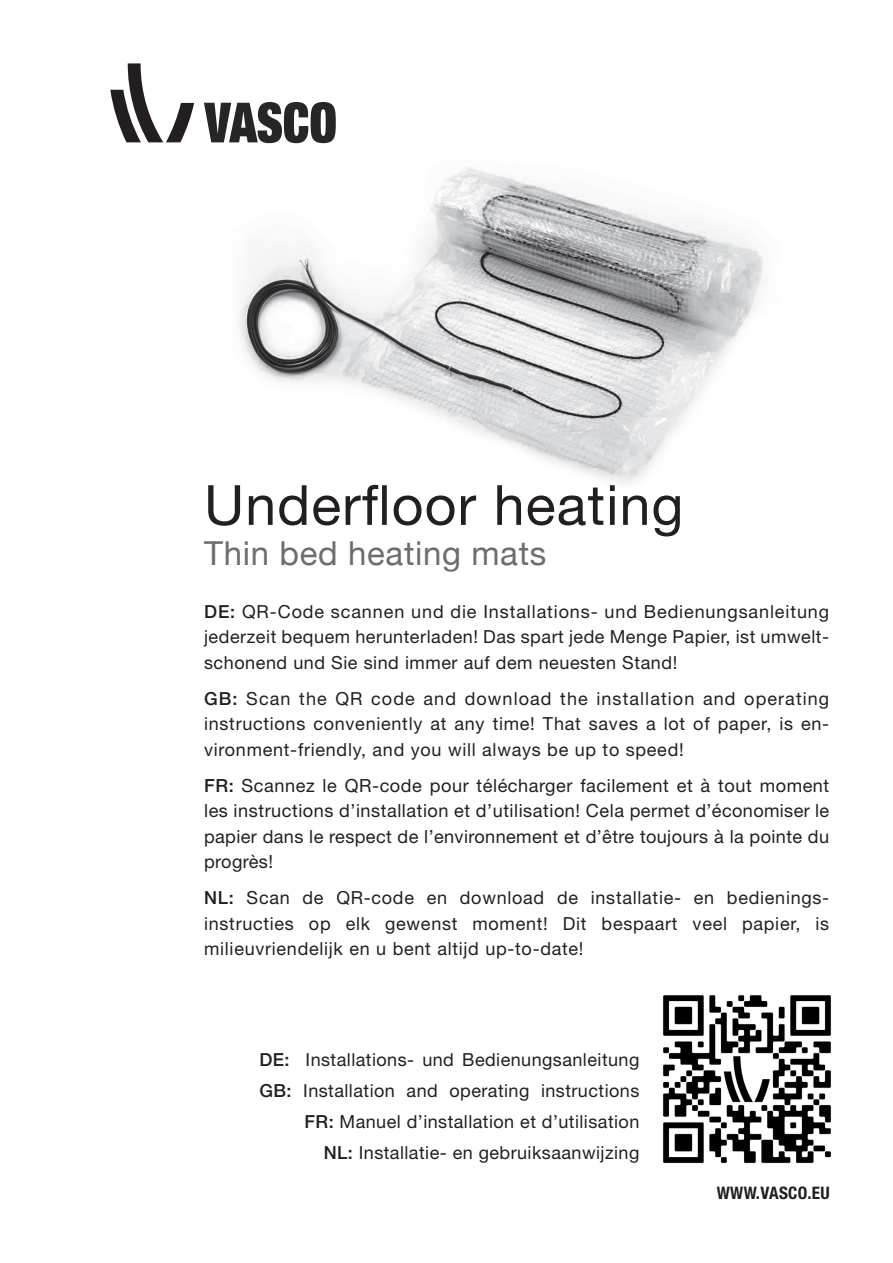
<style>
.page{position:relative;width:893px;height:1263px;background:#fff}
.page>*{position:absolute;margin:0;border:0;box-sizing:border-box;transform-origin:0 0}
.t1{font:55.5px "Helvetica Neue";letter-spacing:.02em;color:#231f20}
.t2{font:33px "Helvetica Neue";letter-spacing:.02em;color:#6c6d70}
.t3{font:18.15px/25.5px "Helvetica Neue LT Std";letter-spacing:.02em;color:#231f20;text-align:justify}
.t4{font:18px/25.5px "Helvetica Neue LT Std";letter-spacing:.025em;color:#231f20;text-align:justify}
.t5{font:700 condensed 17.25px "Helvetica Neue LT Std";letter-spacing:.02em;color:#231f20}
.s1{font-weight:500}
</style>
<div class="page">
<img style="left:663px;top:995px;width:168px;height:169px">
<img style="left:239px;top:143px;width:525px;height:341px">
<svg style="left:110px;top:63px;width:84px;height:79px"></svg>
<svg style="left:204px;top:102px;width:132px;height:41px"></svg>
<h1 class="t1" style="left:204px;top:465px;width:481px">Underfloor heating</h1>
<h2 class="t2" style="left:204px;top:530px;width:344px">Thin bed heating mats</h2>
<p class="t4" style="left:204px;top:598px;width:627px"><span class="s1">DE:</span> QR-Code scannen und die Installations- und Bedienungsanleitung jederzeit bequem herunterladen! Das spart jede Menge Papier, ist umwelt&shy;schonend und Sie sind immer auf dem neuesten Stand!</p>
<p class="t4" style="left:204px;top:685px;width:627px"><span class="s1">GB:</span> Scan the QR code and download the installation and operating instructions conveniently at any time! That saves a lot of paper, is en&shy;vironment-friendly, and you will always be up to speed!</p>
<p class="t3" style="left:204px;top:772px;width:627px"><span class="s1">FR:</span> Scannez le QR-code pour télécharger facilement et à tout moment les instructions d’installation et d’utilisation! Cela permet d’économiser le papier dans le respect de l’environnement et d’être toujours à la pointe du progrès!</p>
<p class="t4" style="left:204px;top:885px;width:627px"><span class="s1">NL:</span> Scan de QR-code en download de installatie- en bedienings&shy;instructies op elk gewenst moment! Dit bespaart veel papier, is milieuvriendelijk en u bent altijd up-to-date!</p>
<p class="t4" style="left:259px;top:1044px;width:381px;line-height:31px;text-align:right"><span class="s1">DE:</span> Installations- und Bedienungsanleitung <span class="s1">GB:</span> Installation and operating instructions <span class="s1">FR:</span> Manuel d’installation et d’utilisation<br><span class="s1">NL:</span> Installatie- en gebruiksaanwijzing</p>
<p class="t5" style="left:717px;top:1182px;width:114px">WWW.VASCO.EU</p>
</div>
